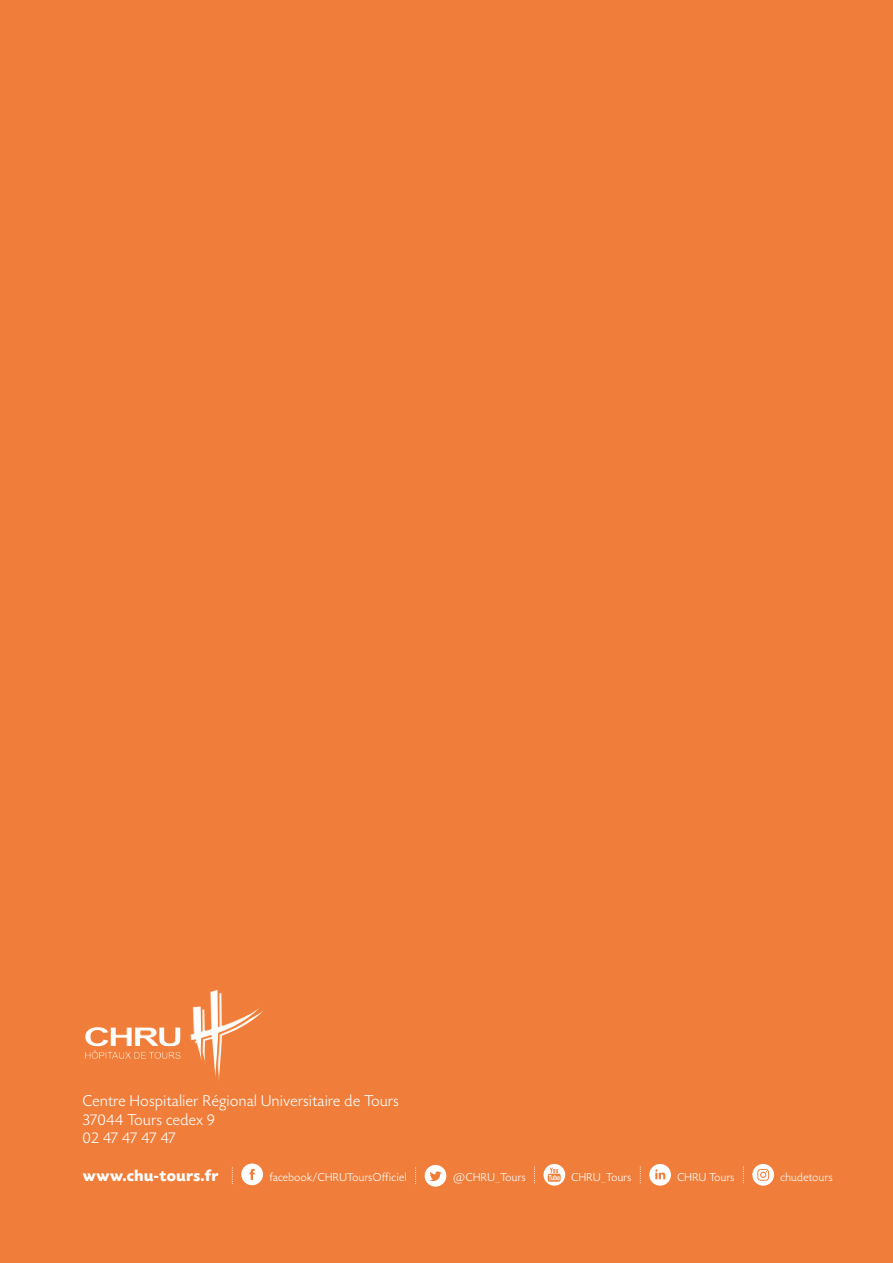
<style>
.page{position:relative;width:893px;height:1263px;background:#f07e3a}
.page>*{position:absolute;margin:0;border:0;box-sizing:border-box;transform-origin:0 0}
.t1{font:300 16.5px/18.8px "Today SHOP";letter-spacing:.04em;color:#fff}
.t2{font:700 16.5px "Today SHOP";letter-spacing:.04em;color:#fff}
.t3{font:300 12px "Today SHOP";letter-spacing:.04em;color:#fff}
</style>
<div class="page">
<img style="left:85px;top:990px;width:179px;height:90px">
<svg style="left:232px;top:1167px;width:1px;height:17px"></svg>
<svg style="left:241px;top:1163px;width:22px;height:22px"></svg>
<svg style="left:415px;top:1167px;width:1px;height:17px"></svg>
<svg style="left:425px;top:1165px;width:21px;height:21px"></svg>
<svg style="left:534px;top:1166px;width:1px;height:17px"></svg>
<svg style="left:640px;top:1166px;width:1px;height:17px"></svg>
<svg style="left:743px;top:1166px;width:1px;height:17px"></svg>
<svg style="left:543px;top:1164px;width:22px;height:22px"></svg>
<svg style="left:548px;top:1167px;width:13px;height:15px"></svg>
<svg style="left:649px;top:1164px;width:22px;height:22px"></svg>
<svg style="left:655px;top:1169px;width:10px;height:10px"></svg>
<svg style="left:752px;top:1164px;width:22px;height:22px"></svg>
<svg style="left:757px;top:1169px;width:12px;height:12px"></svg>
<p class="t1" style="left:83px;top:1092px;width:317px">Centre Hospitalier Régional Universitaire de Tours<br>37044 Tours cedex 9<br>02 47 47 47 47</p>
<p class="t2" style="left:83px;top:1167px;width:137px">www.chu-tours.fr</p>
<p class="t3" style="left:269px;top:1171px;width:139px">facebook/CHRUToursOfficiel</p>
<p class="t3" style="left:453px;top:1171px;width:74px">@CHRU_Tours</p>
<p class="t3" style="left:572px;top:1171px;width:61px">CHRU_Tours</p>
<p class="t3" style="left:677px;top:1171px;width:58px">CHRU Tours</p>
<p class="t3" style="left:780px;top:1171px;width:54px">chudetours</p>
</div>
